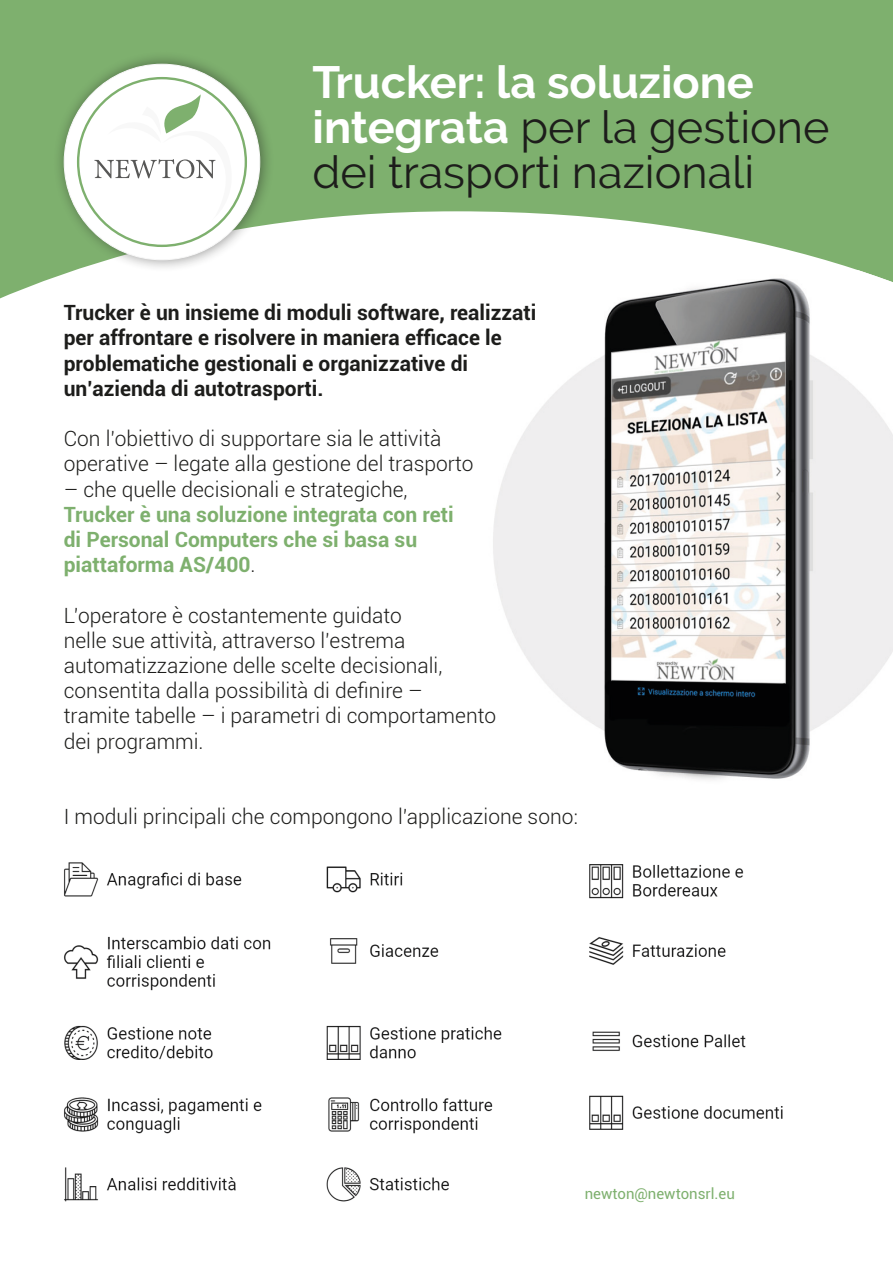
<style>
.page{position:relative;width:893px;height:1263px;background:#fff}
.page>*{position:absolute;margin:0;border:0;box-sizing:border-box;transform-origin:0 0}
.t1{font:45px/45px "Raleway";color:#1d1d1b}
.t2{font:300 21px "Roboto";color:#1d1d1b}
.t3{font:700 21px "Roboto";color:#1d1d1b}
.t4{font:700 21px "Roboto";color:#7eb06e}
.t5{font:15px "Roboto";color:#7eb06e}
.s1{font-weight:700;color:#fff}
.s2{font-weight:300;color:#1d1d1b}
</style>
<div class="page">
<div style="left:0;top:0;width:893px;height:898px;background:#7eb06e"></div>
<div style="left:0;top:211px;width:893px;height:687px;background:#fff"></div>
<img style="left:429px;top:270px;width:464px;height:564px">
<img style="left:46px;top:858px;width:782px;height:344px">
<div style="left:53px;top:51px;width:222px;height:222px;background:#1d1d1b;opacity:.5"></div>
<div style="left:64px;top:64px;width:196px;height:196px;background:#fff;border-radius:50%"></div>
<svg style="left:94px;top:94px;width:146px;height:127px"></svg>
<p class="t1" style="left:313px;top:59px;width:519px"><span class="s1">Trucker: la soluzione integrata</span> per la gestione dei trasporti nazionali</p>
<p class="t3" style="left:64px;top:298px;width:474px">Trucker è un insieme di moduli software, realizzati</p>
<p class="t3" style="left:64px;top:323px;width:440px">per affrontare e risolvere in maniera efficace le</p>
<p class="t3" style="left:64px;top:348px;width:406px">problematiche gestionali e organizzative di</p>
<p class="t3" style="left:64px;top:373px;width:261px">un’azienda di autotrasporti.</p>
<p class="t2" style="left:64px;top:424px;width:379px">Con l’obiettivo di supportare sia le attività</p>
<p class="t2" style="left:64px;top:449px;width:411px">operative – legate alla gestione del trasporto</p>
<p class="t2" style="left:64px;top:475px;width:345px">– che quelle decisionali e strategiche,</p>
<p class="t4" style="left:64px;top:499px;width:391px">Trucker è una soluzione integrata con reti</p>
<p class="t4" style="left:64px;top:525px;width:355px">di Personal Computers che si basa su</p>
<p class="t4" style="left:64px;top:550px;width:193px">piattaforma AS/400<span class="s2">.</span></p>
<p class="t2" style="left:64px;top:601px;width:340px">L’operatore è costantemente guidato</p>
<p class="t2" style="left:64px;top:626px;width:343px">nelle sue attività, attraverso l’estrema</p>
<p class="t2" style="left:64px;top:651px;width:380px">automatizzazione delle scelte decisionali,</p>
<p class="t2" style="left:64px;top:676px;width:360px">consentita dalla possibilità di definire –</p>
<p class="t2" style="left:64px;top:701px;width:434px">tramite tabelle – i parametri di comportamento</p>
<p class="t2" style="left:64px;top:727px;width:141px">dei programmi.</p>
<p class="t2" style="left:64px;top:802px;width:516px">I moduli principali che compongono l’applicazione sono:</p>
<p class="t5" style="left:585px;top:1183px;width:152px">newton@newtonsrl.eu</p>
</div>
